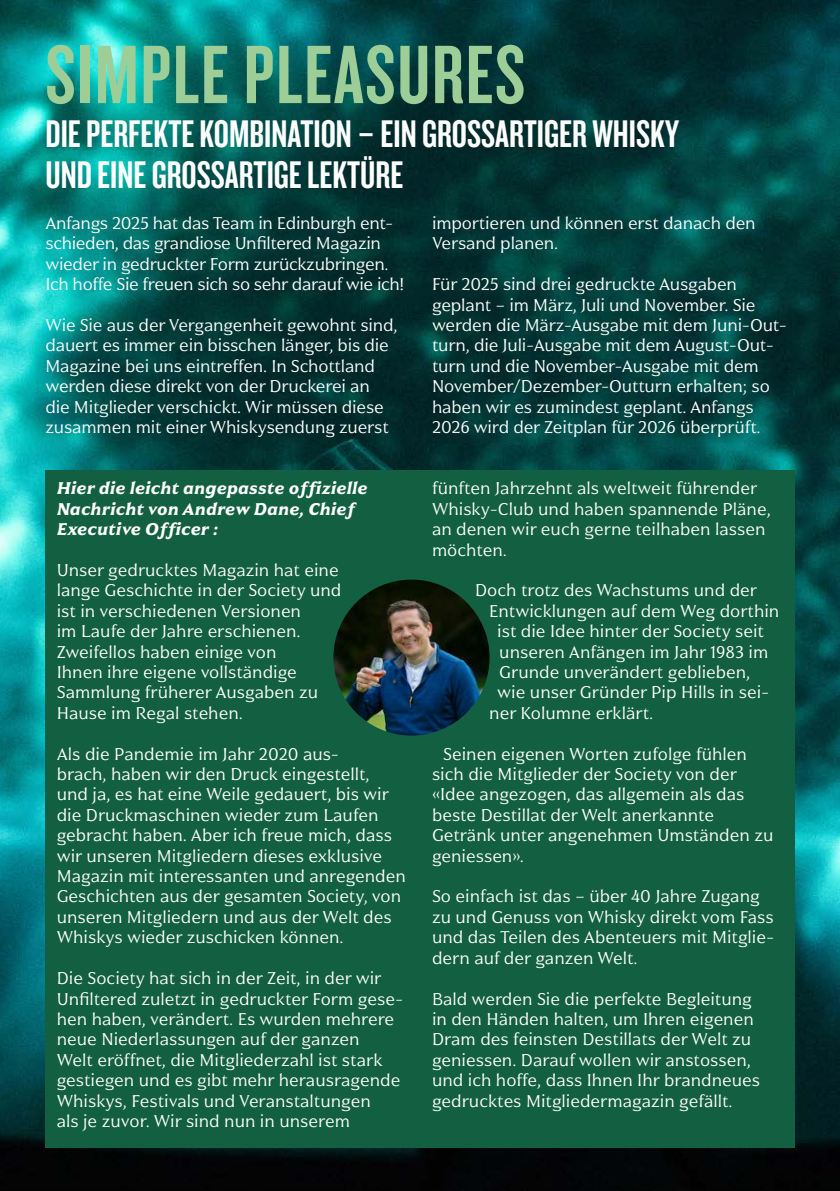
<style>
.page{position:relative;width:840px;height:1191px;background:#fff}
.page>*{position:absolute;margin:0;border:0;box-sizing:border-box;transform-origin:0 0}
.t1{font:86px "Knockout 48 Featherweight";letter-spacing:.02em;color:#9dce97}
.t2{font:40px/40.8px "Knockout 48 Featherweight";color:#fff}
.t3{font:17px/20.4px "Civane Nor Boo";color:#fff}
.t4{font:17px/20.4px "Civane Nor Boo";letter-spacing:-.02em;color:#fff}
.t5{font:17px/20.4px "Civane Nor Bol It";letter-spacing:.02em;color:#fff}
</style>
<div class="page">
<hr style="left:839px;top:0;width:1px;height:1191px;background:#312f30">
<img style="left:0;top:0;width:839px;height:1191px">
<div style="left:45px;top:470px;width:749px;height:677px;background:#125f41"></div>
<img style="left:333px;top:579px;width:156px;height:156px;border-radius:78px">
<h1 class="t1" style="left:45px;top:22px;width:481px">SIMPLE PLEASURES</h1>
<h2 class="t2" style="left:45px;top:112px;width:634px">DIE PERFEKTE KOMBINATION – EIN GROSSARTIGER WHISKY<br>UND EINE GROSSARTIGE LEKTÜRE</h2>
<p class="t4" style="left:45px;top:213px;width:360px">Anfangs 2025 hat das Team in Edinburgh ent&shy;schieden, das grandiose Unfiltered Magazin wieder in gedruckter Form zurückzubringen.<br>Ich hoffe Sie freuen sich so sehr darauf wie ich!</p>
<p class="t3" style="left:45px;top:315px;width:353px">Wie Sie aus der Vergangenheit gewohnt sind, dauert es immer ein bisschen länger, bis die Magazine bei uns eintreffen. In Schottland werden diese direkt von der Druckerei an die Mitglieder verschickt. Wir müssen diese zusammen mit einer Whiskysendung zuerst</p>
<p class="t3" style="left:432px;top:213px;width:325px">importieren und können erst danach den<br>Versand planen.</p>
<p class="t3" style="left:432px;top:274px;width:356px">Für 2025 sind drei gedruckte Ausgaben geplant – im März, Juli und November. Sie werden die März-Ausgabe mit dem Juni-Out&shy;turn, die Juli-Ausgabe mit dem August-Out&shy;turn und die November-Ausgabe mit dem November/Dezember-Outturn erhalten; so haben wir es zumindest geplant. Anfangs 2026 wird der Zeitplan für 2026 überprüft.</p>
<p class="t5" style="left:57px;top:478px;width:312px">Hier die leicht angepasste offizielle<br>Nachricht von Andrew Dane, Chief<br>Executive Officer :</p>
<p class="t3" style="left:57px;top:560px;width:286px">Unser gedrucktes Magazin hat eine lange Geschichte in der Society und ist in verschiedenen Versionen<br>im Laufe der Jahre erschienen.<br>Zweifellos haben einige von<br>Ihnen ihre eigene vollständige<br>Sammlung früherer Ausgaben zu<br>Hause im Regal stehen.</p>
<p class="t3" style="left:57px;top:743px;width:350px">Als die Pandemie im Jahr 2020 aus-<br>brach, haben wir den Druck eingestellt,<br>und ja, es hat eine Weile gedauert, bis wir die Druckmaschinen wieder zum Laufen gebracht haben. Aber ich freue mich, dass wir unseren Mitgliedern dieses exklusive Magazin mit interessanten und anregenden Geschichten aus der gesamten Society, von unseren Mitgliedern und aus der Welt des Whiskys wieder zuschicken können.</p>
<p class="t3" style="left:57px;top:968px;width:348px">Die Society hat sich in der Zeit, in der wir Unfiltered zuletzt in gedruckter Form gese&shy;hen haben, verändert. Es wurden mehrere neue Niederlassungen auf der ganzen<br>Welt eröffnet, die Mitgliederzahl ist stark gestiegen und es gibt mehr herausragende Whiskys, Festivals und Veranstaltungen<br>als je zuvor. Wir sind nun in unserem</p>
<p class="t3" style="left:432px;top:478px;width:340px">fünften Jahrzehnt als weltweit führender Whisky-Club und haben spannende Pläne, an denen wir euch gerne teilhaben lassen möchten.</p>
<p class="t3" style="left:475px;top:580px;width:283px">Doch trotz des Wachstums und der</p>
<p class="t3" style="left:489px;top:600px;width:291px">Entwicklungen auf dem Weg dorthin</p>
<p class="t3" style="left:497px;top:621px;width:268px">ist die Idee hinter der Society seit</p>
<p class="t3" style="left:499px;top:641px;width:270px">unseren Anfängen im Jahr 1983 im</p>
<p class="t3" style="left:499px;top:662px;width:252px">Grunde unverändert geblieben,</p>
<p class="t3" style="left:497px;top:682px;width:273px">wie unser Gründer Pip Hills in sei-</p>
<p class="t3" style="left:489px;top:702px;width:165px">ner Kolumne erklärt.</p>
<p class="t3" style="left:432px;top:743px;width:343px;text-indent:11px">Seinen eigenen Worten zufolge fühlen sich die Mitglieder der Society von der «Idee angezogen, das allgemein als das beste Destillat der Welt anerkannte Getränk unter angenehmen Umständen zu geniessen».</p>
<p class="t3" style="left:432px;top:886px;width:343px">So einfach ist das – über 40 Jahre Zugang zu und Genuss von Whisky direkt vom Fass und das Teilen des Abenteuers mit Mitglie&shy;dern auf der ganzen Welt.</p>
<p class="t3" style="left:432px;top:988px;width:329px">Bald werden Sie die perfekte Begleitung in den Händen halten, um Ihren eigenen Dram des feinsten Destillats der Welt zu geniessen. Darauf wollen wir anstossen, und ich hoffe, dass Ihnen Ihr brandneues gedrucktes Mitgliedermagazin gefällt.</p>
</div>
